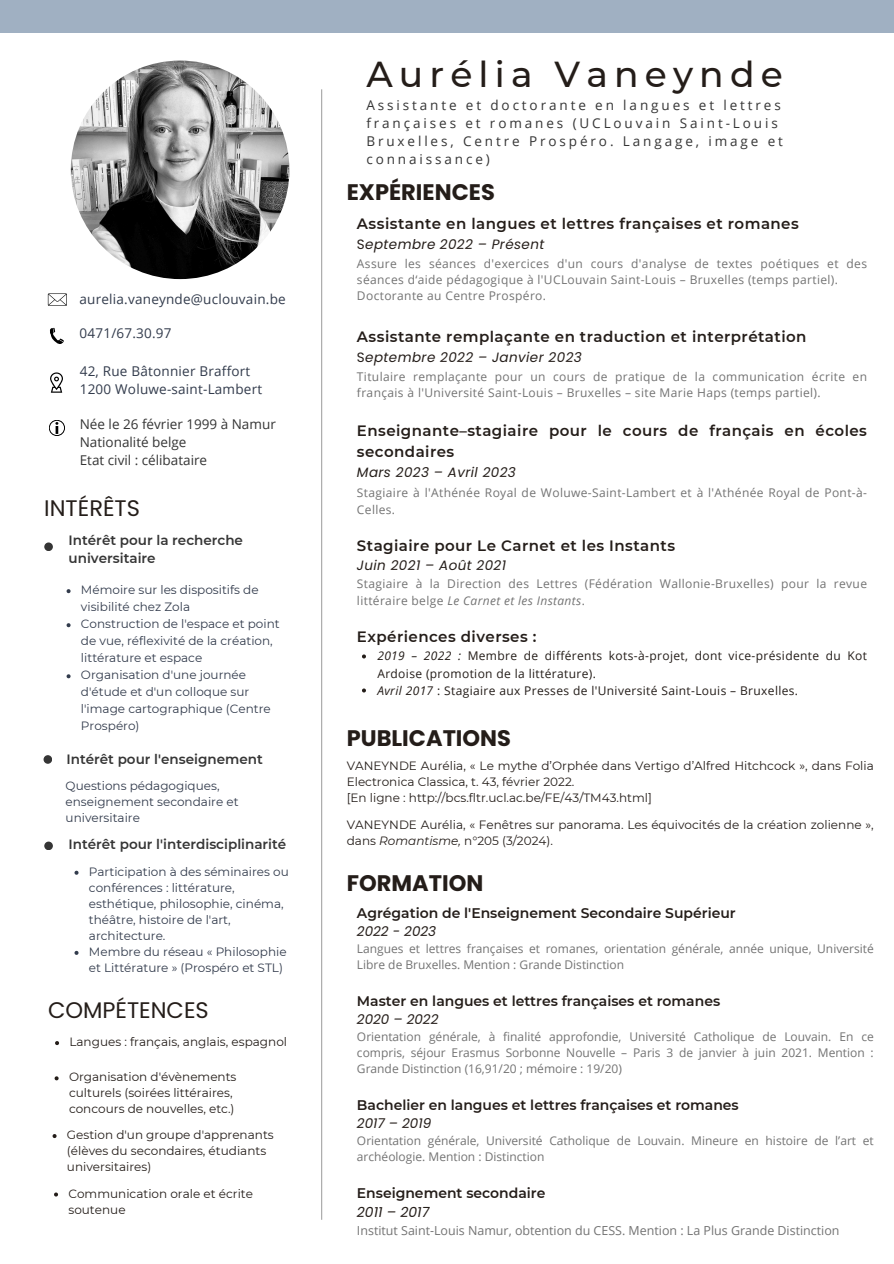
<style>
.page{position:relative;width:894px;height:1264px;background:#fff}
.page>*{position:absolute;margin:0;border:0;box-sizing:border-box;transform-origin:0 0}
.t1{font:500 36px "Montserrat";letter-spacing:.17em;color:#241d19}
.t2{font:700 22.5px "Poppins";color:#241d19}
.t3{font:22.5px "Poppins";color:#241d19}
.t4{font:600 15px/21px "Montserrat";letter-spacing:.03em;color:#241d19}
.t5{font:600 13.95px "Montserrat";color:#241d19}
.t6{font:italic 13.95px "Poppins";color:#241d19}
.t7{font:13.5px/18px "Open Sans";letter-spacing:.215em;color:#353535}
.t8{font:600 13.5px/18px "Montserrat";color:#353535}
.t9{font:13.5px/18px "Open Sans";letter-spacing:.015em;color:#323b4c}
.t10{font:italic 13.5px "Poppins";letter-spacing:.03em;color:#241d19}
.t11{font:13.5px/18px "Open Sans";color:#353535}
.t12{font:italic 13.5px "Poppins";color:#241d19}
.t13{font:12.45px "Open Sans";color:#737373}
.t14{font:12px/16px "Open Sans";letter-spacing:.03em;color:#737373}
.t15{font:12px/16px "Montserrat";color:#241d19}
.t16{font:12px/16px "Montserrat";color:#323b4c}
.t17{font:12px/16px "Open Sans";color:#737373}
.t18{font:12px/17px "Open Sans";letter-spacing:.03em;color:#241d19}
.s1{font-style:normal}
.s2{font-style:italic}
</style>
<div class="page">
<div style="left:44px;top:542px;width:9px;height:9px;background:#353535;border-radius:50%"></div>
<div style="left:44px;top:755px;width:8px;height:8px;background:#353535;border-radius:50%"></div>
<div style="left:44px;top:841px;width:9px;height:9px;background:#353535;border-radius:50%"></div>
<hr style="left:321px;top:89px;width:1px;height:1130px;background:#a6a6a6">
<svg style="left:48px;top:293px;width:19px;height:13px"></svg>
<svg style="left:50px;top:327px;width:14px;height:17px"></svg>
<svg style="left:50px;top:372px;width:13px;height:21px"></svg>
<img style="left:71px;top:61px;width:218px;height:218px;border-radius:50%">
<div style="left:0;top:0;width:893px;height:33px;background:#a0b0c2"></div>
<div style="left:49px;top:420px;width:16px;height:16px;border:1px solid #000;border-radius:50%"></div>
<svg style="left:55px;top:422px;width:3px;height:12px"></svg>
<svg style="left:362px;top:654px;width:4px;height:4px"></svg>
<svg style="left:362px;top:688px;width:4px;height:4px"></svg>
<svg style="left:55px;top:1041px;width:4px;height:4px"></svg>
<svg style="left:55px;top:1076px;width:4px;height:4px"></svg>
<svg style="left:53px;top:1134px;width:4px;height:4px"></svg>
<svg style="left:54px;top:1192px;width:4px;height:4px"></svg>
<svg style="left:67px;top:589px;width:4px;height:4px"></svg>
<svg style="left:67px;top:623px;width:4px;height:4px"></svg>
<svg style="left:67px;top:674px;width:4px;height:4px"></svg>
<svg style="left:74px;top:870px;width:4px;height:4px"></svg>
<svg style="left:74px;top:950px;width:4px;height:4px"></svg>
<p class="t9" style="left:79px;top:290px;width:208px">aurelia.vaneynde@uclouvain.be</p>
<p class="t9" style="left:80px;top:324px;width:93px">0471/67.30.97</p>
<p class="t9" style="left:80px;top:361px;width:184px">42, Rue Bâtonnier Braffort<br>1200 Woluwe-saint-Lambert</p>
<p class="t11" style="left:80px;top:414px;width:197px">Née le 26 février 1999 à Namur<br>Nationalité belge<br>Etat civil : célibataire</p>
<p class="t3" style="left:44px;top:493px;width:97px">INTÉRÊTS</p>
<p class="t8" style="left:69px;top:531px;width:176px">Intérêt pour la recherche universitaire</p>
<h2 class="t16" style="left:81px;top:581px;width:179px;line-height:17px">Mémoire sur les dispositifs de visibilité chez Zola</h2>
<p class="t16" style="left:81px;top:615px;width:200px;line-height:17px">Construction de l'espace et point de vue, réflexivité de la création, littérature et espace</p>
<p class="t16" style="left:81px;top:666px;width:191px;line-height:17px">Organisation d'une journée d'étude et d'un colloque sur l'image cartographique (Centre<br>Prospéro)</p>
<p class="t8" style="left:66px;top:749px;width:198px">Intérêt pour l'enseignement</p>
<p class="t16" style="left:66px;top:777px;width:174px">Questions pédagogiques, enseignement secondaire et universitaire</p>
<h5 class="t8" style="left:68px;top:835px;width:219px">Intérêt pour l'interdisciplinarité</h5>
<h2 class="t16" style="left:89px;top:863px;width:201px">Participation à des séminaires ou conférences : littérature, esthétique, philosophie, cinéma, théâtre, histoire de l'art, architecture.</h2>
<p class="t16" style="left:89px;top:943px;width:199px">Membre du réseau « Philosophie et Littérature » (Prospéro et STL)</p>
<p class="t3" style="left:48px;top:994px;width:162px">COMPÉTENCES</p>
<p class="t15" style="left:69px;top:1033px;width:219px">Langues : français, anglais, espagnol</p>
<p class="t15" style="left:69px;top:1069px;width:169px">Organisation d'évènements culturels (soirées littéraires, concours de nouvelles, etc.)</p>
<p class="t15" style="left:67px;top:1126px;width:208px">Gestion d'un groupe d'apprenants (élèves du secondaires, étudiants universitaires)</p>
<h4 class="t15" style="left:68px;top:1185px;width:186px">Communication orale et écrite soutenue</h4>
<p class="t1" style="left:366px;top:52px;width:418px">Aurélia Vaneynde</p>
<h5 class="t7" style="left:366px;top:95px;width:418px">Assistante et doctorante en langues et lettres françaises et romanes (UCLouvain Saint-Louis Bruxelles, Centre Prospéro. Langage, image et connaissance)</h5>
<p class="t2" style="left:346px;top:177px;width:150px">EXPÉRIENCES</p>
<p class="t4" style="left:357px;top:213px;width:443px">Assistante en langues et lettres françaises et romanes</p>
<h5 class="t10" style="left:357px;top:235px;width:189px"><span class="s1">S</span>eptembre 2022 – Présent</h5>
<p class="t14" style="left:357px;top:255px;width:511px">Assure les séances d'exercices d'un cours d'analyse de textes poétiques et des séances d‘aide pédagogique à l'UCLouvain Saint-Louis – Bruxelles (temps partiel).</p>
<h5 class="t14" style="left:357px;top:287px;width:190px">Doctorante au Centre Prospéro.</h5>
<h3 class="t4" style="left:357px;top:326px;width:451px">Assistante remplaçante en traduction et interprétation</h3>
<p class="t10" style="left:357px;top:348px;width:226px"><span class="s1">S</span>eptembre 2022 – Janvier 2023</p>
<p class="t14" style="left:357px;top:368px;width:511px">Titulaire remplaçante pour un cours de pratique de la communication écrite en français à l'Université Saint-Louis – Bruxelles – site Marie Haps (temps partiel).</p>
<p class="t4" style="left:357px;top:420px;width:511px">Enseignante–stagiaire pour le cours de français en écoles secondaires</p>
<p class="t10" style="left:357px;top:463px;width:160px">Mars 2023 – Avril 2023</p>
<p class="t14" style="left:357px;top:484px;width:511px;line-height:17px">Stagiaire à l'Athénée Royal de Woluwe-Saint-Lambert et à l'Athénée Royal de Pont-à-<br>Celles.</p>
<p class="t4" style="left:357px;top:535px;width:319px">Stagiaire pour Le Carnet et les Instants</p>
<p class="t10" style="left:357px;top:556px;width:151px">Juin 2021 – Août 2021</p>
<p class="t14" style="left:357px;top:575px;width:511px;line-height:17px">Stagiaire à la Direction des Lettres (Fédération Wallonie-Bruxelles) pour la revue littéraire belge <span class="s2">Le Carnet et les Instants</span>.</p>
<p class="t4" style="left:357px;top:626px;width:181px">Expériences diverses :</p>
<h3 class="t18" style="left:377px;top:647px;width:491px"><span class="s2">2019 – 2022 :</span> Membre de différents kots-à-projet, dont vice-présidente du Kot<br>Ardoise (promotion de la littérature).</h3>
<p class="t18" style="left:377px;top:681px;width:422px"><span class="s2">Avril 2017</span> : Stagiaire aux Presses de l'Université Saint-Louis – Bruxelles.</p>
<p class="t2" style="left:346px;top:722px;width:166px">PUBLICATIONS</p>
<p class="t15" style="left:346px;top:758px;width:528px">VANEYNDE Aurélia, « Le mythe d’Orphée dans Vertigo d’Alfred Hitchcock », dans Folia<br>Electronica Classica, t. 43, février 2022.</p>
<p class="t15" style="left:346px;top:790px;width:306px">[En ligne : http://bcs.fltr.ucl.ac.be/FE/43/TM43.html]</p>
<p class="t15" style="left:346px;top:817px;width:528px">VANEYNDE Aurélia, « Fenêtres sur panorama. Les équivocités de la création zolienne », dans <span class="s2">Romantisme,</span> n°205 (3/2024).</p>
<p class="t2" style="left:346px;top:867px;width:138px">FORMATION</p>
<p class="t5" style="left:357px;top:904px;width:380px">Agrégation de l'Enseignement Secondaire Supérieur</p>
<h5 class="t12" style="left:357px;top:922px;width:81px">2022 - 2023</h5>
<h2 class="t17" style="left:357px;top:940px;width:518px">Langues et lettres françaises et romanes, orientation générale, année unique, Université<br>Libre de Bruxelles. Mention : Grande Distinction</h2>
<p class="t5" style="left:357px;top:992px;width:364px">Master en langues et lettres françaises et romanes</p>
<p class="t12" style="left:357px;top:1010px;width:83px">2020 – 2022</p>
<p class="t14" style="left:357px;top:1028px;width:518px;text-align:justify">Orientation générale, à finalité approfondie, Université Catholique de Louvain. En ce compris, séjour Erasmus Sorbonne Nouvelle – Paris 3 de janvier à juin 2021. Mention :<br>Grande Distinction (16,91/20 ; mémoire : 19/20)</p>
<p class="t5" style="left:357px;top:1096px;width:383px">Bachelier en langues et lettres françaises et romanes</p>
<p class="t12" style="left:357px;top:1114px;width:76px">2017 – 2019</p>
<p class="t17" style="left:357px;top:1132px;width:518px">Orientation générale, Université Catholique de Louvain. Mineure en histoire de l’art et archéologie. Mention : Distinction</p>
<p class="t5" style="left:357px;top:1184px;width:190px">Enseignement secondaire</p>
<p class="t6" style="left:357px;top:1202px;width:74px">2011 – 2017</p>
<p class="t13" style="left:357px;top:1221px;width:484px">Institut Saint-Louis Namur, obtention du CESS. Mention : La Plus Grande Distinction</p>
</div>
